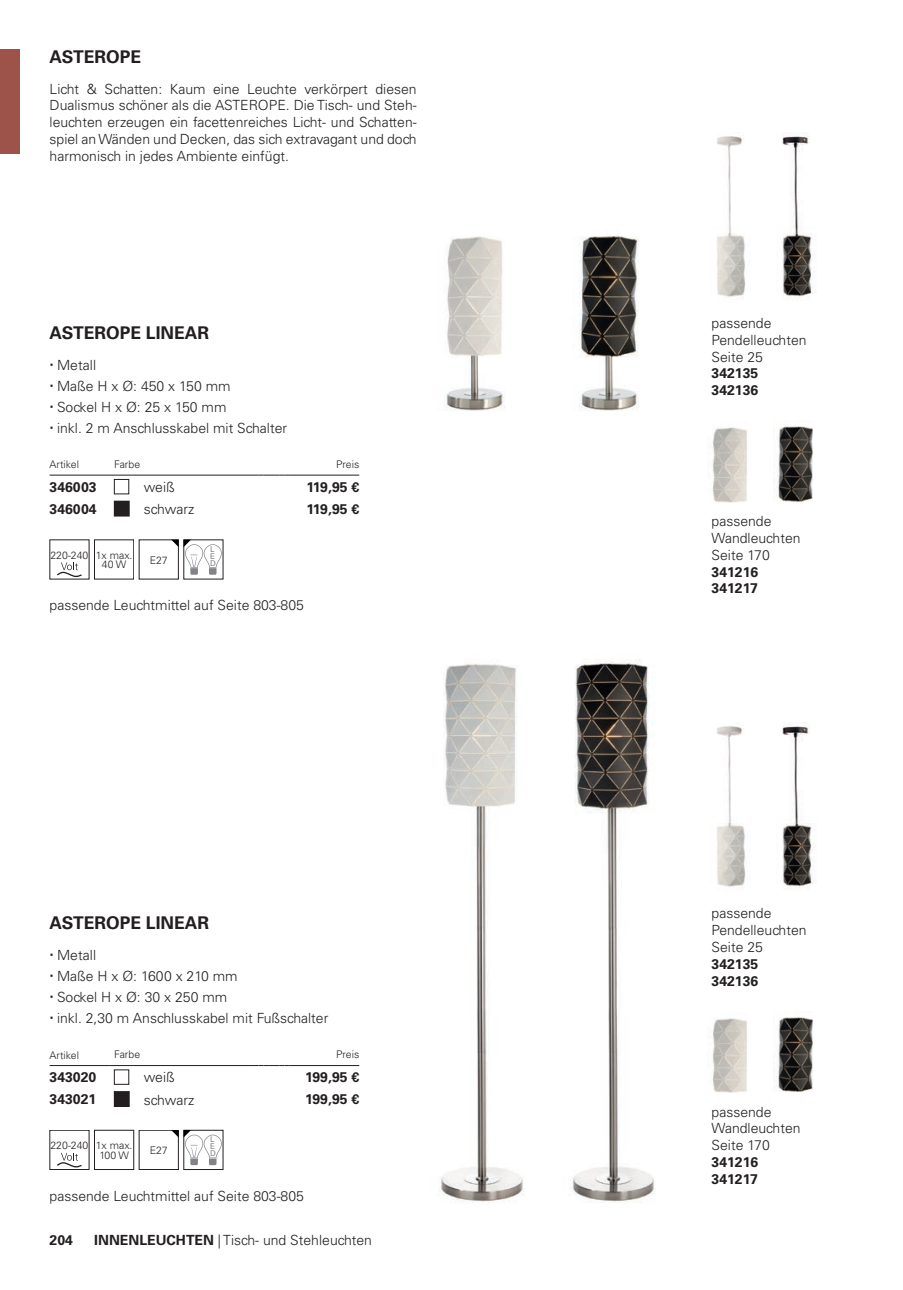
<style>
.page{position:relative;width:903px;height:1290px;background:#fff}
.page>*{position:absolute;margin:0;border:0;box-sizing:border-box;transform-origin:0 0}
.t1{font:700 17.5px "Univers";color:#231f20}
.t2{font:300 14px/16.8px "Univers";color:#231f20}
.t3{font:700 14px/16.8px "Univers";color:#231f20}
.t4{font:300 10.5px/9.6px "Univers";color:#231f20}
.t5{font:7.88px/7px "Univers";color:#818386}
.s1{font-weight:700}
</style>
<div class="page">
<div style="left:0;top:50px;width:20px;height:104px;background:#9d5349"></div>
<img style="left:444px;top:236px;width:61px;height:175px">
<svg style="left:57px;top:562px;width:25px;height:16px"></svg>
<div style="left:94px;top:540px;width:40px;height:39px;border:1px solid #231f20"></div>
<svg style="left:171px;top:540px;width:51px;height:35px"></svg>
<img style="left:439px;top:659px;width:216px;height:544px">
<div style="left:50px;top:1130px;width:39px;height:40px;border:1px solid #231f20"></div>
<svg style="left:57px;top:1153px;width:25px;height:15px"></svg>
<div style="left:94px;top:1130px;width:40px;height:40px;border:1px solid #231f20"></div>
<div style="left:139px;top:1130px;width:40px;height:40px;border:1px solid #231f20"></div>
<div style="left:184px;top:1130px;width:39px;height:40px;border:1px solid #231f20"></div>
<svg style="left:171px;top:1130px;width:51px;height:35px"></svg>
<img style="left:717px;top:726px;width:29px;height:161px">
<img style="left:782px;top:724px;width:32px;height:166px">
<img style="left:712px;top:1018px;width:35px;height:75px">
<img style="left:773px;top:1017px;width:40px;height:75px">
<img style="left:717px;top:136px;width:29px;height:161px">
<img style="left:782px;top:132px;width:32px;height:168px">
<img style="left:712px;top:427px;width:35px;height:76px">
<img style="left:773px;top:426px;width:40px;height:76px">
<img style="left:579px;top:235px;width:60px;height:176px">
<hr style="left:50px;top:475px;width:59px;height:1px;background:#231f20">
<svg style="left:109px;top:475px;width:25px;height:1px"></svg>
<hr style="left:134px;top:475px;width:119px;height:1px;background:#231f20">
<svg style="left:253px;top:475px;width:37px;height:1px"></svg>
<hr style="left:290px;top:475px;width:69px;height:1px;background:#231f20">
<div style="left:114px;top:479px;width:15px;height:15px;border:1px solid #231f20"></div>
<div style="left:114px;top:501px;width:15px;height:15px;background:#231f20"></div>
<hr style="left:50px;top:1065px;width:59px;height:1px;background:#231f20">
<svg style="left:109px;top:1065px;width:25px;height:1px"></svg>
<hr style="left:134px;top:1065px;width:119px;height:1px;background:#231f20">
<svg style="left:253px;top:1065px;width:37px;height:1px"></svg>
<hr style="left:290px;top:1065px;width:69px;height:1px;background:#231f20">
<div style="left:114px;top:1069px;width:15px;height:15px;border:1px solid #231f20"></div>
<div style="left:114px;top:1091px;width:15px;height:15px;background:#231f20"></div>
<div style="left:114px;top:1091px;width:15px;height:16px;border:1px solid #231f20"></div>
<p class="t1" style="left:50px;top:46px;width:93px">ASTEROPE</p>
<p class="t2" style="left:50px;top:80px;width:369px;text-align:justify">Licht &amp; Schatten: Kaum eine Leuchte verkörpert diesen Dualismus schöner als die ASTEROPE. Die Tisch- und Steh&shy;leuchten erzeugen ein facettenreiches Licht- und Schatten&shy;spiel an Wänden und Decken, das sich extravagant und doch harmonisch in jedes Ambiente einfügt.</p>
<p class="t1" style="left:50px;top:323px;width:161px">ASTEROPE LINEAR</p>
<p class="t2" style="left:57px;top:354px;width:232px;line-height:21px">Metall<br>Maße H x Ø: 450 x 150 mm<br>Sockel H x Ø: 25 x 150 mm<br>inkl. 2 m Anschlusskabel mit Schalter</p>
<p class="t4" style="left:50px;top:460px;width:31px">Artikel</p>
<p class="t4" style="left:114px;top:459px;width:28px">Farbe</p>
<p class="t4" style="left:336px;top:459px;width:25px">Preis</p>
<p class="t3" style="left:50px;top:478px;width:48px">346003</p>
<p class="t2" style="left:144px;top:479px;width:32px">weiß</p>
<p class="t3" style="left:306px;top:478px;width:54px">119,95 €</p>
<p class="t3" style="left:50px;top:501px;width:48px">346004</p>
<p class="t2" style="left:144px;top:501px;width:52px">schwarz</p>
<p class="t3" style="left:306px;top:501px;width:54px">119,95 €</p>
<p class="t4" style="left:102px;top:550px;width:32px;text-indent:-51px">220-240 1x max.<br>40 W</p>
<p class="t4" style="left:150px;top:555px;width:20px">E27</p>
<p class="t5" style="left:210px;top:546px;width:7px">L<br>E<br>D</p>
<p class="t2" style="left:50px;top:597px;width:256px">passende Leuchtmittel auf Seite 803-805</p>
<p class="t1" style="left:50px;top:913px;width:161px">ASTEROPE LINEAR</p>
<p class="t2" style="left:57px;top:945px;width:273px;line-height:21px">Metall<br>Maße H x Ø: 1600 x 210 mm<br>Sockel H x Ø: 30 x 250 mm<br>inkl. 2,30 m Anschlusskabel mit Fußschalter</p>
<p class="t4" style="left:50px;top:1050px;width:31px">Artikel</p>
<p class="t4" style="left:114px;top:1050px;width:28px">Farbe</p>
<p class="t4" style="left:336px;top:1050px;width:25px">Preis</p>
<p class="t3" style="left:50px;top:1069px;width:48px">343020</p>
<p class="t2" style="left:144px;top:1069px;width:32px">weiß</p>
<p class="t3" style="left:305px;top:1069px;width:56px">199,95 €</p>
<p class="t3" style="left:50px;top:1091px;width:48px">343021</p>
<p class="t2" style="left:144px;top:1091px;width:52px">schwarz</p>
<p class="t3" style="left:305px;top:1091px;width:56px">199,95 €</p>
<p class="t4" style="left:99px;top:1141px;width:35px;text-indent:-49px">220-240 1x max.<br>100 W</p>
<p class="t4" style="left:150px;top:1145px;width:20px">E27</p>
<p class="t5" style="left:210px;top:1136px;width:7px">L<br>E<br>D</p>
<p class="t2" style="left:50px;top:1187px;width:256px">passende Leuchtmittel auf Seite 803-805</p>
<p class="t3" style="left:50px;top:1232px;width:25px">204</p>
<p class="t2" style="left:94px;top:1231px;width:279px"><span class="s1">INNENLEUCHTEN</span> | Tisch- und Stehleuchten</p>
<p class="t2" style="left:711px;top:315px;width:97px">passende<br>Pendelleuchten<br>Seite 25</p>
<p class="t3" style="left:711px;top:365px;width:48px">342135<br>342136</p>
<p class="t2" style="left:711px;top:513px;width:90px">passende<br>Wandleuchten<br>Seite 170</p>
<p class="t3" style="left:711px;top:563px;width:48px">341216<br>341217</p>
<p class="t2" style="left:711px;top:905px;width:97px">passende<br>Pendelleuchten<br>Seite 25</p>
<p class="t3" style="left:711px;top:955px;width:48px">342135<br>342136</p>
<p class="t2" style="left:711px;top:1103px;width:90px">passende<br>Wandleuchten<br>Seite 170</p>
<p class="t3" style="left:711px;top:1154px;width:48px">341216<br>341217</p>
</div>
